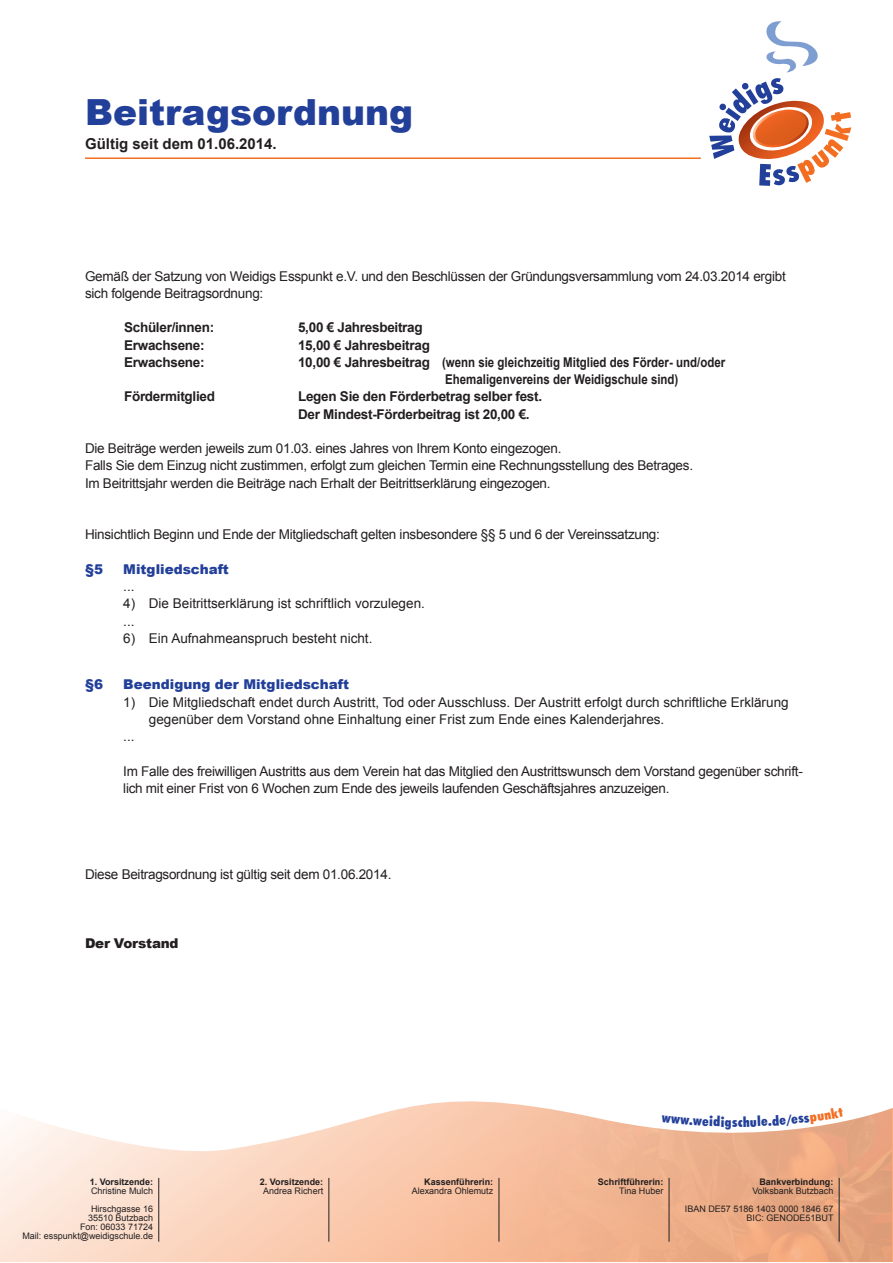
<style>
.page{position:relative;width:893px;height:1263px;background:#fff}
.page>*{position:absolute;margin:0;border:0;box-sizing:border-box;transform-origin:0 0}
.Headline-blau{font:900 36px "Arial";color:#223f99}
.Headline-blau-2{font:700 15px "Arial";color:#231f20}
.Body-7pt{font:13.5px/17.2px "Arial";letter-spacing:-.02em;color:#231f20}
.Aufzählung{font:13.5px/17.2px "Arial";color:#231f20}
.Aufzählung-2{font:13.5px/17.2px "Arial";letter-spacing:-.02em;color:#231f20}
.Body-7pt-2{font:700 13.5px "Arial";letter-spacing:-.02em;color:#231f20}
.Body-7pt-3{font:700 13.5px/17.2px "Arial";color:#231f20}
.Body-HL{font:900 13.5px "Arial";color:#223f99}
.Body-Bold{font:900 13.5px "Arial";letter-spacing:-.02em;color:#231f20}
.t1{font:900 condensed 13.5px "Futura BT";color:#223f99}
.t2{font:9px/18px "Arial";color:#231f20;text-align:right}
.t3{font:700 9px "Arial";color:#231f20}
</style>
<div class="page">
<svg style="left:0;top:1103px;width:893px;height:159px"></svg>
<img style="left:438px;top:1101px;width:454px;height:161px">
<svg style="left:766px;top:21px;width:52px;height:51px"></svg>
<svg style="left:709px;top:78px;width:142px;height:108px"></svg>
<hr style="left:85px;top:157px;width:616px;height:2px;background:#f36e21">
<hr style="left:158px;top:1178px;width:1px;height:64px;background:#231f20">
<hr style="left:328px;top:1178px;width:1px;height:64px;background:#231f20">
<hr style="left:499px;top:1178px;width:1px;height:64px;background:#231f20">
<hr style="left:669px;top:1178px;width:1px;height:64px;background:#231f20">
<hr style="left:839px;top:1178px;width:1px;height:64px;background:#231f20">
<svg style="left:661px;top:1116px;width:70px;height:13px"></svg>
<svg style="left:738px;top:1107px;width:105px;height:20px"></svg>
<p class="Headline-blau" style="left:85px;top:86px;width:330px">Beitragsordnung</p>
<p class="Headline-blau-2" style="left:85px;top:134px;width:193px">Gültig seit dem 01.06.2014.</p>
<p class="Body-7pt" style="left:85px;top:267px;width:702px">Gemäß der Satzung von Weidigs Esspunkt e.V. und den Beschlüssen der Gründungsversammlung vom 24.03.2014 ergibt sich folgende Beitragsordnung:</p>
<p class="Body-7pt-2" style="left:124px;top:319px;width:92px">Schüler/innen:</p>
<p class="Body-7pt-2" style="left:298px;top:319px;width:126px">5,00 € Jahresbeitrag</p>
<p class="Body-7pt-2" style="left:124px;top:336px;width:82px">Erwachsene:</p>
<p class="Body-7pt-2" style="left:298px;top:336px;width:133px">15,00 € Jahresbeitrag</p>
<p class="Body-7pt-2" style="left:124px;top:353px;width:82px">Erwachsene:</p>
<p class="Body-7pt-3" style="left:445px;top:354px;width:281px;text-indent:-147px">10,00 € Jahresbeitrag (wenn sie gleichzeitig Mitglied des Förder- und/oder<br>Ehemaligenvereins der Weidigschule sind)</p>
<p class="Body-7pt-2" style="left:124px;top:388px;width:93px">Fördermitglied</p>
<p class="Body-7pt-2" style="left:298px;top:388px;width:246px">Legen Sie den Förderbetrag selber fest.</p>
<p class="Body-7pt-2" style="left:298px;top:405px;width:233px">Der Mindest-Förderbeitrag ist 20,00 €.</p>
<p class="Body-7pt" style="left:85px;top:440px;width:609px">Die Beiträge werden jeweils zum 01.03. eines Jahres von Ihrem Konto eingezogen.<br>Falls Sie dem Einzug nicht zustimmen, erfolgt zum gleichen Termin eine Rechnungsstellung des Betrages.</p>
<p class="Body-7pt" style="left:85px;top:474px;width:467px">Im Beitrittsjahr werden die Beiträge nach Erhalt der Beitrittserklärung eingezogen.</p>
<p class="Body-7pt" style="left:85px;top:526px;width:576px">Hinsichtlich Beginn und Ende der Mitgliedschaft gelten insbesondere §§ 5 und 6 der Vereinssatzung:</p>
<p class="Body-HL" style="left:85px;top:559px;width:20px">§5</p>
<p class="Body-HL" style="left:123px;top:559px;width:107px">Mitgliedschaft</p>
<p class="Aufzählung" style="left:123px;top:578px;width:13px">...</p>
<p class="Aufzählung" style="left:123px;top:595px;width:303px">4) Die Beitrittserklärung ist schriftlich vorzulegen.</p>
<p class="Aufzählung" style="left:123px;top:612px;width:13px">...</p>
<p class="Aufzählung" style="left:123px;top:630px;width:251px">6) Ein Aufnahmeanspruch besteht nicht.</p>
<p class="Body-HL" style="left:85px;top:675px;width:20px">§6</p>
<p class="Body-HL" style="left:123px;top:675px;width:227px">Beendigung der Mitgliedschaft</p>
<p class="Aufzählung" style="left:149px;top:693px;width:641px;text-indent:-26px">1) Die Mitgliedschaft endet durch Austritt, Tod oder Ausschluss. Der Austritt erfolgt durch schriftliche Erklärung gegenüber dem Vorstand ohne Einhaltung einer Frist zum Ende eines Kalenderjahres.</p>
<p class="Aufzählung" style="left:123px;top:728px;width:13px">...</p>
<p class="Aufzählung-2" style="left:123px;top:762px;width:681px">Im Falle des freiwilligen Austritts aus dem Verein hat das Mitglied den Austrittswunsch dem Vorstand gegenüber schrift&shy;lich mit einer Frist von 6 Wochen zum Ende des jeweils laufenden Geschäftsjahres anzuzeigen.</p>
<p class="Body-7pt" style="left:85px;top:866px;width:308px">Diese Beitragsordnung ist gültig seit dem 01.06.2014.</p>
<p class="Body-Bold" style="left:85px;top:933px;width:95px">Der Vorstand</p>
<p class="t3" style="left:90px;top:1176px;width:65px">1. Vorsitzende:</p>
<p class="t2" style="left:91px;top:1182px;width:64px;text-align:left">Christine Mulch<br>Hirschgasse 16</p>
<p class="t2" style="left:22px;top:1213px;width:132px;line-height:9px">35510 Butzbach<br>Fon: 06033 71724<br>Mail: esspunkt@weidigschule.de</p>
<p class="t3" style="left:260px;top:1176px;width:65px">2. Vorsitzende:</p>
<p class="t2" style="left:263px;top:1182px;width:62px">Andrea Richert</p>
<p class="t3" style="left:424px;top:1176px;width:71px">Kassenführerin:</p>
<p class="t2" style="left:412px;top:1182px;width:83px">Alexandra Ohlemutz</p>
<p class="t3" style="left:598px;top:1176px;width:67px">Schriftführerin:</p>
<p class="t2" style="left:619px;top:1182px;width:46px">Tina Huber</p>
<p class="t1" style="left:732px;top:1114px;width:7px">s</p>
<p class="t3" style="left:759px;top:1176px;width:76px">Bankverbindung:</p>
<p class="t2" style="left:685px;top:1182px;width:150px">Volksbank Butzbach<br>IBAN DE57 5186 1403 0000 1846 67</p>
<p class="t2" style="left:747px;top:1209px;width:89px">BIC: GENODE51BUT</p>
</div>
